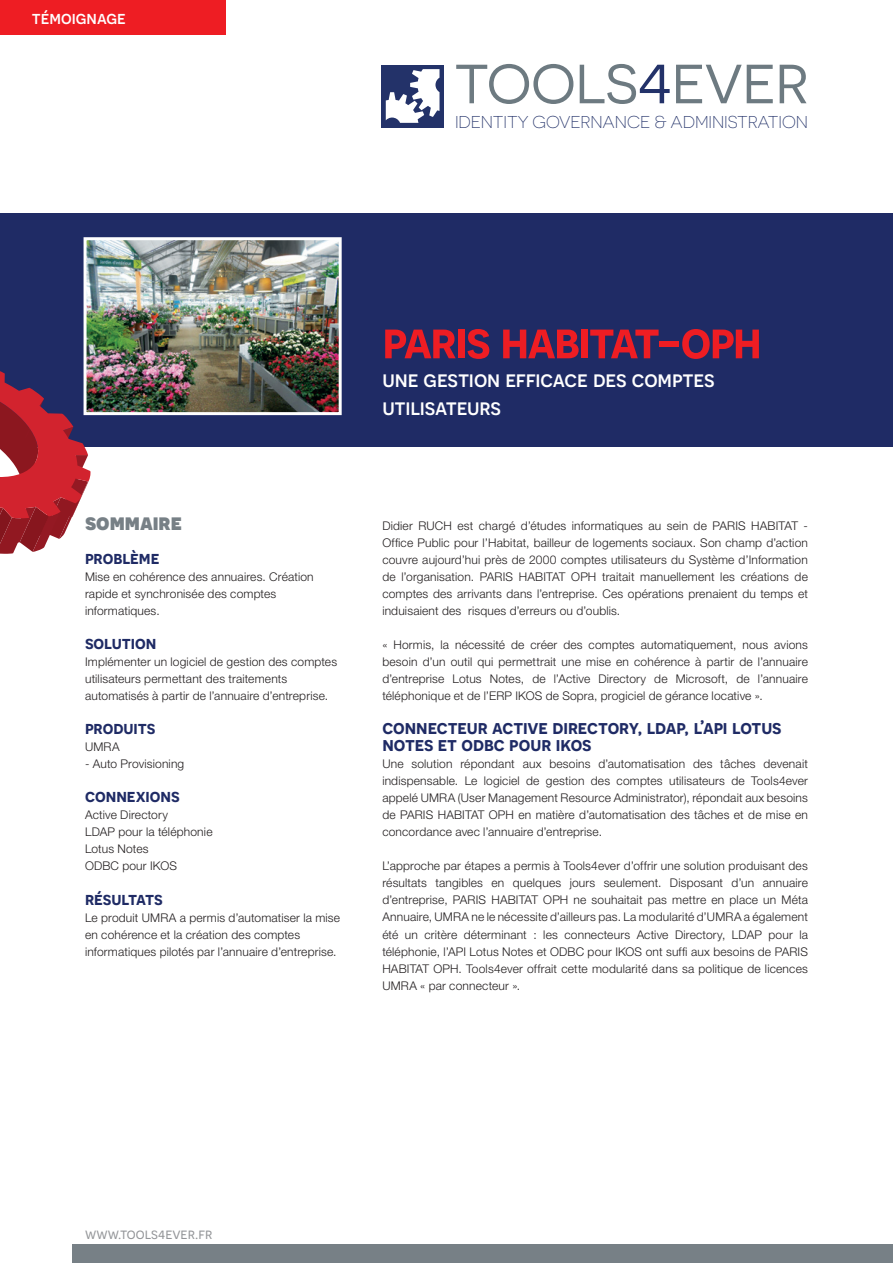
<style>
.page{position:relative;width:893px;height:1263px;background:#fff}
.page>*{position:absolute;margin:0;border:0;box-sizing:border-box;transform-origin:0 0}
.t1{font:55.05px "Novecentosanswide";color:#6d7a81}
.t2{font:600 51.3px "Novecentosans";letter-spacing:-.035em;color:#ee1d23}
.t3{font:500 22.5px/28.5px "Novecentosans";letter-spacing:-.01em;color:#fff}
.t4{font:800 22.5px "Novecentosans";color:#778086}
.t5{font:600 19.5px/17px "Novecentosans";letter-spacing:-.005em;color:#1f2b65}
.t6{font:600 18px "Novecentosans";letter-spacing:-.005em;color:#1f2b65}
.t7{font:500 18px "Novecentosans";color:#fff}
.t8{font:300 17.1px "Novecentosanswide";letter-spacing:-.005em;color:#233269}
.t9{font:15px "Novecentosans";color:#939598}
.t10{font:300 12px/17px "Helvetica Neue LT Std";letter-spacing:.015em;color:#231f20;text-align:justify}
.s1{color:#233269}
</style>
<div class="page">
<div style="left:72px;top:1245px;width:821px;height:18px;background:#778086"></div>
<div style="left:0;top:213px;width:893px;height:233px;background:#1f2b65"></div>
<div style="left:381px;top:65px;width:63px;height:63px;background:#233269"></div>
<svg style="left:386px;top:69px;width:53px;height:54px"></svg>
<svg style="left:0;top:347px;width:91px;height:207px"></svg>
<div style="left:0;top:0;width:225px;height:34px;background:#ee1d23"></div>
<img style="left:88px;top:241px;width:250px;height:170px">
<div style="left:84px;top:237px;width:258px;height:178px;border:3px solid #fff"></div>
<h3 class="t7" style="left:32px;top:7px;width:96px">témoignage</h3>
<h1 class="t1" style="left:454px;top:52px;width:356px">TOOLS<span class="s1">4</span>EVER</h1>
<h3 class="t8" style="left:455px;top:112px;width:354px">IDENTITY GOVERNANCE &amp; ADMINISTRATION</h3>
<h3 class="t4" style="left:85px;top:508px;width:98px">sommaire</h3>
<h3 class="t6" style="left:85px;top:547px;width:76px">problème</h3>
<p class="t10" style="left:85px;top:568px;width:230px;text-align:left">Mise en cohérence des annuaires. Création rapide et synchronisée des comptes informatiques.</p>
<h3 class="t6" style="left:85px;top:632px;width:73px">solution</h3>
<p class="t10" style="left:85px;top:653px;width:254px;text-align:left">Implémenter un logiciel de gestion des comptes utilisateurs permettant des traitements automatisés à partir de l’annuaire d’entreprise.</p>
<h3 class="t6" style="left:85px;top:717px;width:72px">produits</h3>
<p class="t10" style="left:85px;top:738px;width:36px">UMRA</p>
<p class="t10" style="left:85px;top:755px;width:101px">- Auto Provisioning</p>
<h3 class="t6" style="left:85px;top:785px;width:96px">connexions</h3>
<p class="t10" style="left:85px;top:806px;width:129px;text-align:left">Active Directory<br>LDAP pour la téléphonie<br>Lotus Notes<br>ODBC pour IKOS</p>
<h3 class="t6" style="left:85px;top:887px;width:79px">résultats</h3>
<p class="t10" style="left:85px;top:908px;width:257px;text-align:left">Le produit UMRA a permis d’automatiser la mise en cohérence et la création des comptes informatiques pilotés par l’annuaire d’entreprise.</p>
<h2 class="t2" style="left:382px;top:309px;width:381px">paris habitat-oph</h2>
<h3 class="t3" style="left:382px;top:364px;width:334px">une gestion efficace des comptes utilisateurs</h3>
<p class="t10" style="left:382px;top:517px;width:427px">Didier RUCH est chargé d’études informatiques au sein de PARIS HABITAT - Office Public pour l’Habitat, bailleur de logements sociaux. Son champ d’action couvre aujourd’hui près de 2000 comptes utilisateurs du Système d’Information de l’organisation. PARIS HABITAT OPH traitait manuellement les créations de comptes des arrivants dans l’entreprise. Ces opérations prenaient du temps et induisaient des risques d’erreurs ou d’oublis.</p>
<p class="t10" style="left:382px;top:636px;width:427px">« Hormis, la nécessité de créer des comptes automatiquement, nous avions besoin d’un outil qui permettrait une mise en cohérence à partir de l’annuaire d’entreprise Lotus Notes, de l’Active Directory de Microsoft, de l’annuaire téléphonique et de l’ERP IKOS de Sopra, progiciel de gérance locative ».</p>
<h3 class="t5" style="left:382px;top:719px;width:401px">connecteur active directory, ldap, l’api lotus notes et odbc pour ikos</h3>
<p class="t10" style="left:382px;top:755px;width:427px">Une solution répondant aux besoins d’automatisation des tâches devenait indispensable. Le logiciel de gestion des comptes utilisateurs de Tools4ever appelé UMRA (User Management Resource Administrator), répondait aux besoins de PARIS HABITAT OPH en matière d’automatisation des tâches et de mise en concordance avec l’annuaire d’entreprise.</p>
<p class="t10" style="left:382px;top:857px;width:427px">L’approche par étapes a permis à Tools4ever d’offrir une solution produisant des résultats tangibles en quelques jours seulement. Disposant d’un annuaire d’entreprise, PARIS HABITAT OPH ne souhaitait pas mettre en place un Méta Annuaire, UMRA ne le nécessite d’ailleurs pas. La modularité d’UMRA a également été un critère déterminant : les connecteurs Active Directory, LDAP pour la téléphonie, l’API Lotus Notes et ODBC pour IKOS ont suffi aux besoins de PARIS HABITAT OPH. Tools4ever offrait cette modularité dans sa politique de licences UMRA « par connecteur ».</p>
<p class="t9" style="left:85px;top:1225px;width:129px">www.tools4ever.fr</p>
</div>
